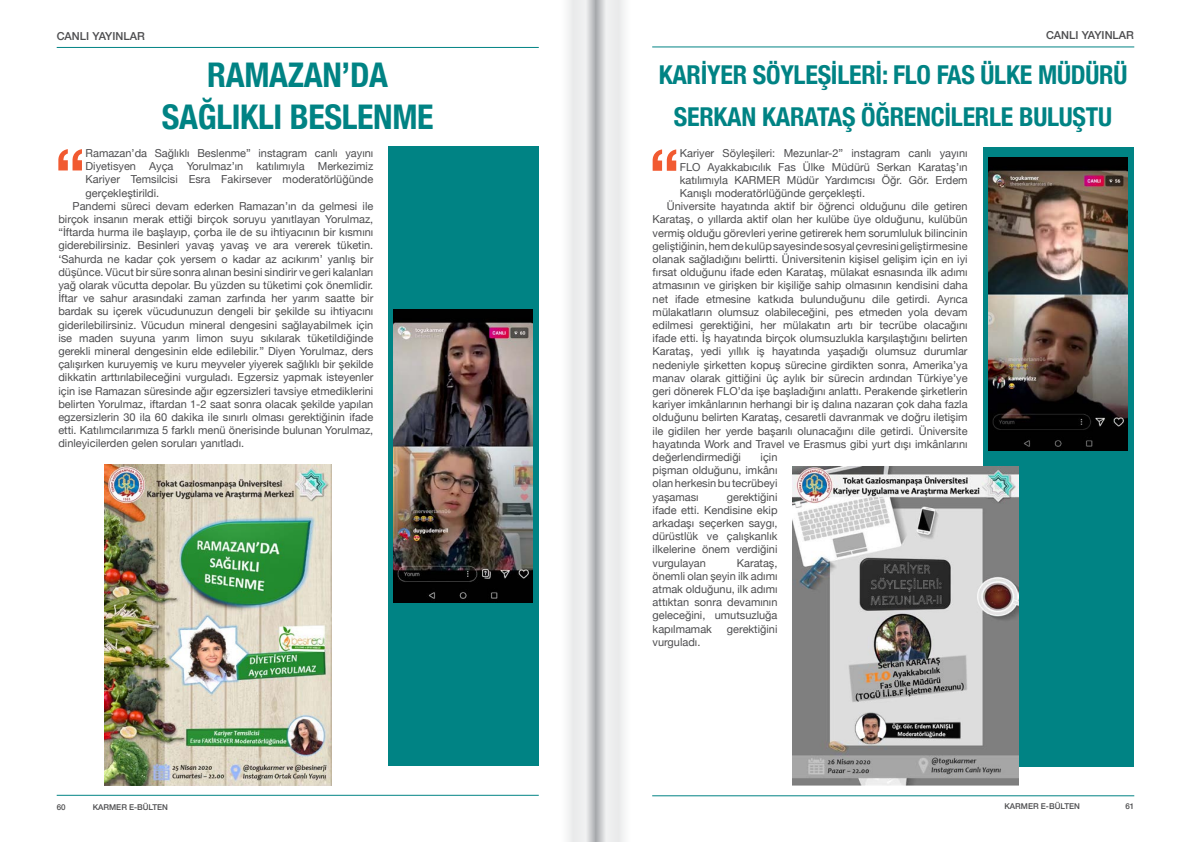
<style>
.page{position:relative;width:1191px;height:842px;background:#fff}
.page>*{position:absolute;margin:0;border:0;box-sizing:border-box;transform-origin:0 0}
.t1{font:700 66.5px "Helvetica Neue";color:#f15a31}
.t2{font:700 condensed 34px/42px "Helvetica Neue";letter-spacing:-.01em;color:#008384;text-align:center}
.t3{font:700 condensed 26px/42px "Helvetica Neue";letter-spacing:-.01em;color:#008384;text-align:center}
.t4{font:11px/13.2px "Helvetica Neue";color:#4d4d4f;text-align:justify}
.t5{font:500 11px "Helvetica Neue";color:#4d4d4f}
.t6{font:500 8px "Helvetica Neue";color:#4d4d4f}
</style>
<div class="page">
<hr style="left:57px;top:795px;width:482px;height:1px;background:#008384">
<hr style="left:57px;top:47px;width:482px;height:1px;background:#008384">
<hr style="left:652px;top:795px;width:482px;height:1px;background:#008384">
<hr style="left:652px;top:47px;width:482px;height:1px;background:#008384">
<svg style="left:568px;top:0;width:27px;height:842px"></svg>
<svg style="left:595px;top:0;width:29px;height:842px"></svg>
<div style="left:388px;top:147px;width:150px;height:619px;background:#008384"></div>
<img style="left:394px;top:310px;width:138px;height:293px">
<img style="left:104px;top:465px;width:227px;height:320px">
<div style="left:983px;top:147px;width:150px;height:619px;background:#008384"></div>
<img style="left:989px;top:158px;width:138px;height:293px">
<img style="left:792px;top:467px;width:226px;height:319px">
<p class="t5" style="left:57px;top:27px;width:90px">CANLI YAYINLAR</p>
<h2 class="t2" style="left:162px;top:52px;width:273px">RAMAZAN’DA<br>SAĞLIKLI BESLENME</h2>
<h1 class="t1" style="left:55px;top:121px;width:32px">“</h1>
<p class="t4" style="left:86px;top:147px;width:289px">Ramazan’da Sağlıklı Beslenme” instagram canlı yayını</p>
<p class="t4" style="left:86px;top:160px;width:289px">Diyetisyen Ayça Yorulmaz’ın katılımıyla Merkezimiz</p>
<p class="t4" style="left:86px;top:174px;width:289px">Kariyer Temsilcisi Esra Fakirsever moderatörlüğünde</p>
<p class="t4" style="left:86px;top:187px;width:75px">gerçekleştirildi.</p>
<p class="t4" style="left:73px;top:200px;width:302px">Pandemi süreci devam ederken Ramazan’ın da gelmesi ile</p>
<p class="t4" style="left:58px;top:213px;width:316px">birçok insanın merak ettiği birçok soruyu yanıtlayan Yorulmaz,</p>
<p class="t4" style="left:58px;top:226px;width:316px">“İftarda hurma ile başlayıp, çorba ile de su ihtiyacının bir kısmını</p>
<p class="t4" style="left:58px;top:240px;width:316px">giderebilirsiniz. Besinleri yavaş yavaş ve ara vererek tüketin.</p>
<p class="t4" style="left:58px;top:253px;width:316px">‘Sahurda ne kadar çok yersem o kadar az acıkırım’ yanlış bir</p>
<p class="t4" style="left:58px;top:266px;width:316px">düşünce. Vücut bir süre sonra alınan besini sindirir ve geri kalanları</p>
<p class="t4" style="left:58px;top:279px;width:316px">yağ olarak vücutta depolar. Bu yüzden su tüketimi çok önemlidir.</p>
<p class="t4" style="left:58px;top:292px;width:316px">İftar ve sahur arasındaki zaman zarfında her yarım saatte bir</p>
<p class="t4" style="left:58px;top:306px;width:316px">bardak su içerek vücudunuzun dengeli bir şekilde su ihtiyacını</p>
<p class="t4" style="left:58px;top:319px;width:316px">giderilebilirsiniz. Vücudun mineral dengesini sağlayabilmek için</p>
<p class="t4" style="left:58px;top:332px;width:316px">ise maden suyuna yarım limon suyu sıkılarak tüketildiğinde</p>
<p class="t4" style="left:58px;top:345px;width:316px">gerekli mineral dengesinin elde edilebilir.” Diyen Yorulmaz, ders</p>
<p class="t4" style="left:58px;top:358px;width:316px">çalışırken kuruyemiş ve kuru meyveler yiyerek sağlıklı bir şekilde</p>
<p class="t4" style="left:58px;top:372px;width:316px">dikkatin arttırılabileceğini vurguladı. Egzersiz yapmak isteyenler</p>
<p class="t4" style="left:58px;top:385px;width:316px">için ise Ramazan süresinde ağır egzersizleri tavsiye etmediklerini</p>
<p class="t4" style="left:58px;top:398px;width:316px">belirten Yorulmaz, iftardan 1-2 saat sonra olacak şekilde yapılan</p>
<p class="t4" style="left:58px;top:411px;width:316px">egzersizlerin 30 ila 60 dakika ile sınırlı olması gerektiğinin ifade</p>
<p class="t4" style="left:58px;top:424px;width:316px">etti. Katılımcılarımıza 5 farklı menü önerisinde bulunan Yorulmaz,</p>
<p class="t4" style="left:58px;top:438px;width:187px">dinleyicilerden gelen soruları yanıtladı.</p>
<p class="t5" style="left:1046px;top:26px;width:90px">CANLI YAYINLAR</p>
<h3 class="t3" style="left:658px;top:52px;width:470px">KARİYER SÖYLEŞİLERİ: FLO FAS ÜLKE MÜDÜRÜ<br>SERKAN KARATAŞ ÖĞRENCİLERLE BULUŞTU</h3>
<h1 class="t1" style="left:649px;top:121px;width:32px">“</h1>
<p class="t4" style="left:680px;top:147px;width:289px">Kariyer Söyleşileri: Mezunlar-2” instagram canlı yayını</p>
<p class="t4" style="left:680px;top:161px;width:289px">FLO Ayakkabıcılık Fas Ülke Müdürü Serkan Karataş’ın</p>
<p class="t4" style="left:680px;top:174px;width:289px">katılımıyla KARMER Müdür Yardımcısı Öğr. Gör. Erdem</p>
<p class="t4" style="left:680px;top:187px;width:187px">Kanışlı moderatörlüğünde gerçekleşti.</p>
<p class="t4" style="left:667px;top:200px;width:302px">Üniversite hayatında aktif bir öğrenci olduğunu dile getiren</p>
<p class="t4" style="left:652px;top:213px;width:316px">Karataş, o yıllarda aktif olan her kulübe üye olduğunu, kulübün</p>
<p class="t4" style="left:652px;top:227px;width:316px">vermiş olduğu görevleri yerine getirerek hem sorumluluk bilincinin</p>
<p class="t4" style="left:652px;top:240px;width:316px">geliştiğinin, hem de kulüp sayesinde sosyal çevresini geliştirmesine</p>
<p class="t4" style="left:652px;top:253px;width:316px">olanak sağladığını belirtti. Üniversitenin kişisel gelişim için en iyi</p>
<p class="t4" style="left:652px;top:266px;width:316px">fırsat olduğunu ifade eden Karataş, mülakat esnasında ilk adımı</p>
<p class="t4" style="left:652px;top:279px;width:316px">atmasının ve girişken bir kişiliğe sahip olmasının kendisini daha</p>
<p class="t4" style="left:652px;top:293px;width:316px">net ifade etmesine katkıda bulunduğunu dile getirdi. Ayrıca</p>
<p class="t4" style="left:652px;top:306px;width:316px">mülakatların olumsuz olabileceğini, pes etmeden yola devam</p>
<p class="t4" style="left:652px;top:319px;width:316px">edilmesi gerektiğini, her mülakatın artı bir tecrübe olacağını</p>
<p class="t4" style="left:652px;top:332px;width:316px">ifade etti. İş hayatında birçok olumsuzlukla karşılaştığını belirten</p>
<p class="t4" style="left:652px;top:345px;width:316px">Karataş, yedi yıllık iş hayatında yaşadığı olumsuz durumlar</p>
<p class="t4" style="left:652px;top:359px;width:316px">nedeniyle şirketten kopuş sürecine girdikten sonra, Amerika’ya</p>
<p class="t4" style="left:652px;top:372px;width:316px">manav olarak gittiğini üç aylık bir sürecin ardından Türkiye’ye</p>
<p class="t4" style="left:652px;top:385px;width:316px">geri dönerek FLO’da işe başladığını anlattı. Perakende şirketlerin</p>
<p class="t4" style="left:652px;top:398px;width:316px">kariyer imkânlarının herhangi bir iş dalına nazaran çok daha fazla</p>
<p class="t4" style="left:652px;top:411px;width:316px">olduğunu belirten Karataş, cesaretli davranmak ve doğru iletişim</p>
<p class="t4" style="left:652px;top:425px;width:316px">ile gidilen her yerde başarılı olunacağını dile getirdi. Üniversite</p>
<p class="t4" style="left:652px;top:438px;width:316px">hayatında Work and Travel ve Erasmus gibi yurt dışı imkânlarını</p>
<p class="t4" style="left:652px;top:451px;width:90px">değerlendirmediği</p>
<p class="t4" style="left:652px;top:451px;width:126px;text-indent:108px">için pişman olduğunu, imkânı olan herkesin bu tecrübeyi yaşaması</p>
<p class="t4" style="left:652px;top:491px;width:126px;text-indent:74px">gerektiğini ifade etti. Kendisine ekip arkadaşı seçerken saygı, dürüstlük ve çalışkanlık ilkelerine önem verdiğini vurgulayan</p>
<p class="t4" style="left:652px;top:557px;width:126px;text-indent:84px">Karataş, önemli olan şeyin ilk adımı atmak olduğunu, ilk adımı attıktan sonra devamının geleceğini, umutsuzluğa kapılmamak</p>
<p class="t4" style="left:727px;top:623px;width:52px">gerektiğini</p>
<p class="t4" style="left:652px;top:636px;width:49px">vurguladı.</p>
<p class="t6" style="left:57px;top:801px;width:10px">60</p>
<p class="t6" style="left:93px;top:801px;width:77px">KARMER E-BÜLTEN</p>
<p class="t6" style="left:1004px;top:800px;width:77px">KARMER E-BÜLTEN</p>
<p class="t6" style="left:1125px;top:800px;width:10px">61</p>
</div>
